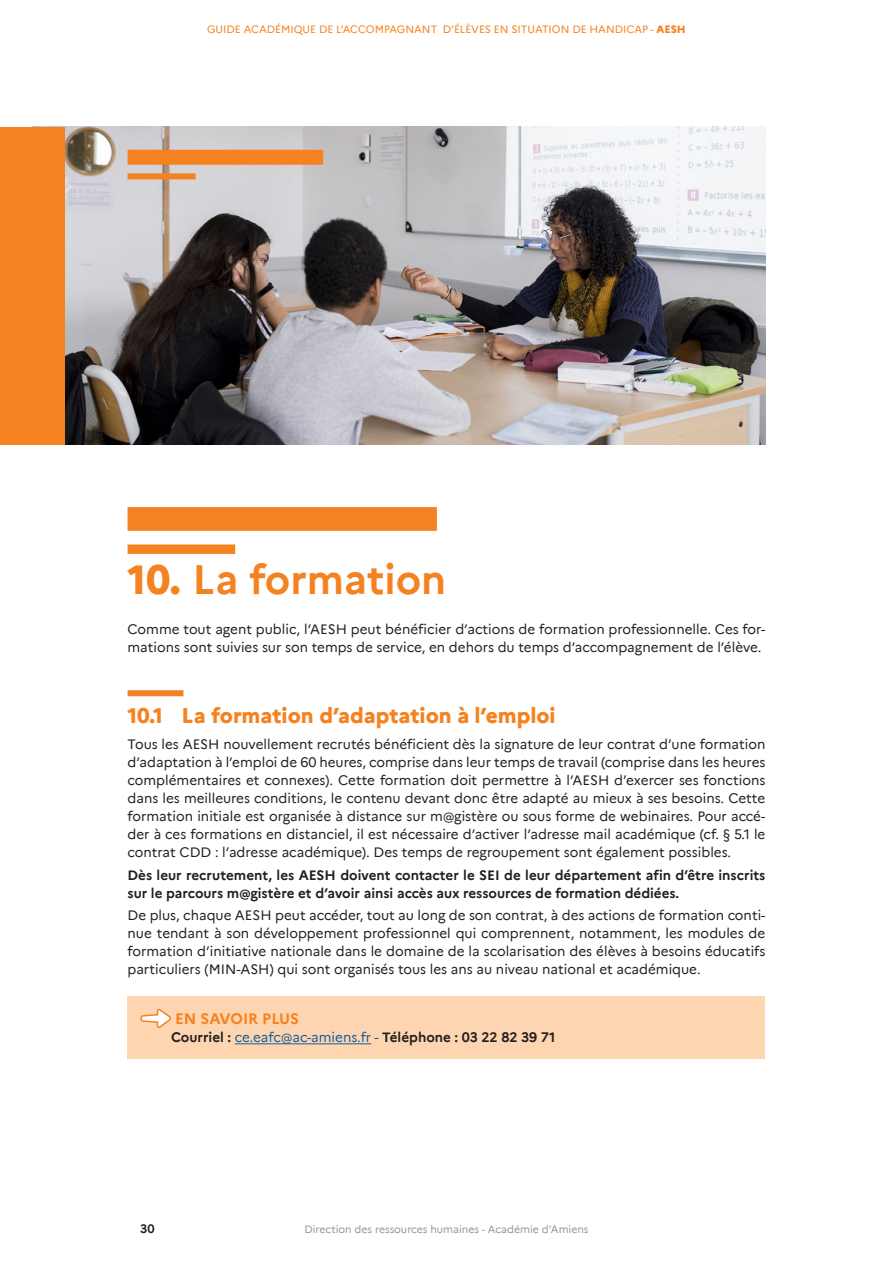
<style>
.page{position:relative;width:893px;height:1263px;background:#fff}
.page>*{position:absolute;margin:0;border:0;box-sizing:border-box;transform-origin:0 0}
.t1{font:700 40.5px "Marianne";color:#f58220}
.t2{font:800 21px "Marianne";color:#f58220}
.t3{font:700 15px "Marianne";color:#f58220}
.PUCES_PERSO{font:13.5px/18px "Marianne";color:#231f20;text-align:justify}
.PUCES_PERSO-2{font:700 13.5px/18px "Marianne";color:#231f20}
.t4{font:700 12px "Marianne";color:#231f20}
.t5{font:10.5px "Marianne";color:#f58220}
.t6{font:10.5px "Marianne";color:#939598}
.s1{font-weight:800}
.s2{font-weight:400;color:#175d9e}
</style>
<div class="page">
<img style="left:65px;top:127px;width:700px;height:317px">
<div style="left:128px;top:507px;width:309px;height:24px;background:#f58220"></div>
<div style="left:128px;top:544px;width:107px;height:10px;background:#f58220"></div>
<div style="left:128px;top:690px;width:55px;height:6px;background:#f58220"></div>
<div style="left:128px;top:996px;width:637px;height:63px;background:#fdd5b0"></div>
<hr style="left:235px;top:1043px;width:136px;height:1px;background:#175d9e">
<svg style="left:141px;top:1008px;width:31px;height:20px"></svg>
<div style="left:0;top:127px;width:65px;height:317px;background:#f58220"></div>
<div style="left:128px;top:150px;width:195px;height:15px;background:#f58220"></div>
<div style="left:128px;top:173px;width:68px;height:6px;background:#f58220"></div>
<p class="t5" style="left:207px;top:23px;width:480px">GUIDE ACADÉMIQUE DE L’ACCOMPAGNANT D’ÉLÈVES EN SITUATION DE HANDICAP - <span class="s1">AESH</span></p>
<p class="t1" style="left:128px;top:555px;width:320px"><span class="s1">10.</span> La formation</p>
<p class="PUCES_PERSO" style="left:128px;top:620px;width:639px">Comme tout agent public, l’AESH peut bénéficier d’actions de formation professionnelle. Ces for&shy;mations sont suivies sur son temps de service, en dehors du temps d’accompagnement de l’élève.</p>
<p class="t2" style="left:128px;top:702px;width:430px">10.1 La formation d’adaptation à l’emploi</p>
<p class="PUCES_PERSO" style="left:128px;top:735px;width:639px">Tous les AESH nouvellement recrutés bénéficient dès la signature de leur contrat d’une formation d’adaptation à l’emploi de 60 heures, comprise dans leur temps de travail (comprise dans les heures complémentaires et connexes). Cette formation doit permettre à l’AESH d’exercer ses fonctions dans les meilleures conditions, le contenu devant donc être adapté au mieux à ses besoins. Cette formation initiale est organisée à distance sur m@gistère ou sous forme de webinaires. Pour accé&shy;der à ces formations en distanciel, il est nécessaire d’activer l’adresse mail académique (cf. § 5.1 le contrat CDD : l’adresse académique). Des temps de regroupement sont également possibles.</p>
<p class="PUCES_PERSO-2" style="left:128px;top:866px;width:639px">Dès leur recrutement, les AESH doivent contacter le SEI de leur département afin d’être inscrits sur le parcours m@gistère et d’avoir ainsi accès aux ressources de formation dédiées.</p>
<p class="PUCES_PERSO" style="left:128px;top:906px;width:639px">De plus, chaque AESH peut accéder, tout au long de son contrat, à des actions de formation conti&shy;nue tendant à son développement professionnel qui comprennent, notamment, les modules de formation d’initiative nationale dans le domaine de la scolarisation des élèves à besoins éducatifs particuliers (MIN-ASH) qui sont organisés tous les ans au niveau national et académique.</p>
<p class="t3" style="left:175px;top:1009px;width:125px">EN SAVOIR PLUS</p>
<p class="PUCES_PERSO-2" style="left:171px;top:1028px;width:386px">Courriel : <span class="s2">ce.eafc@ac-amiens.fr -</span> Téléphone : 03 22 82 39 71</p>
<p class="t4" style="left:140px;top:1221px;width:16px">30</p>
<p class="t6" style="left:304px;top:1222px;width:286px">Direction des ressources humaines - Académie d’Amiens</p>
</div>
